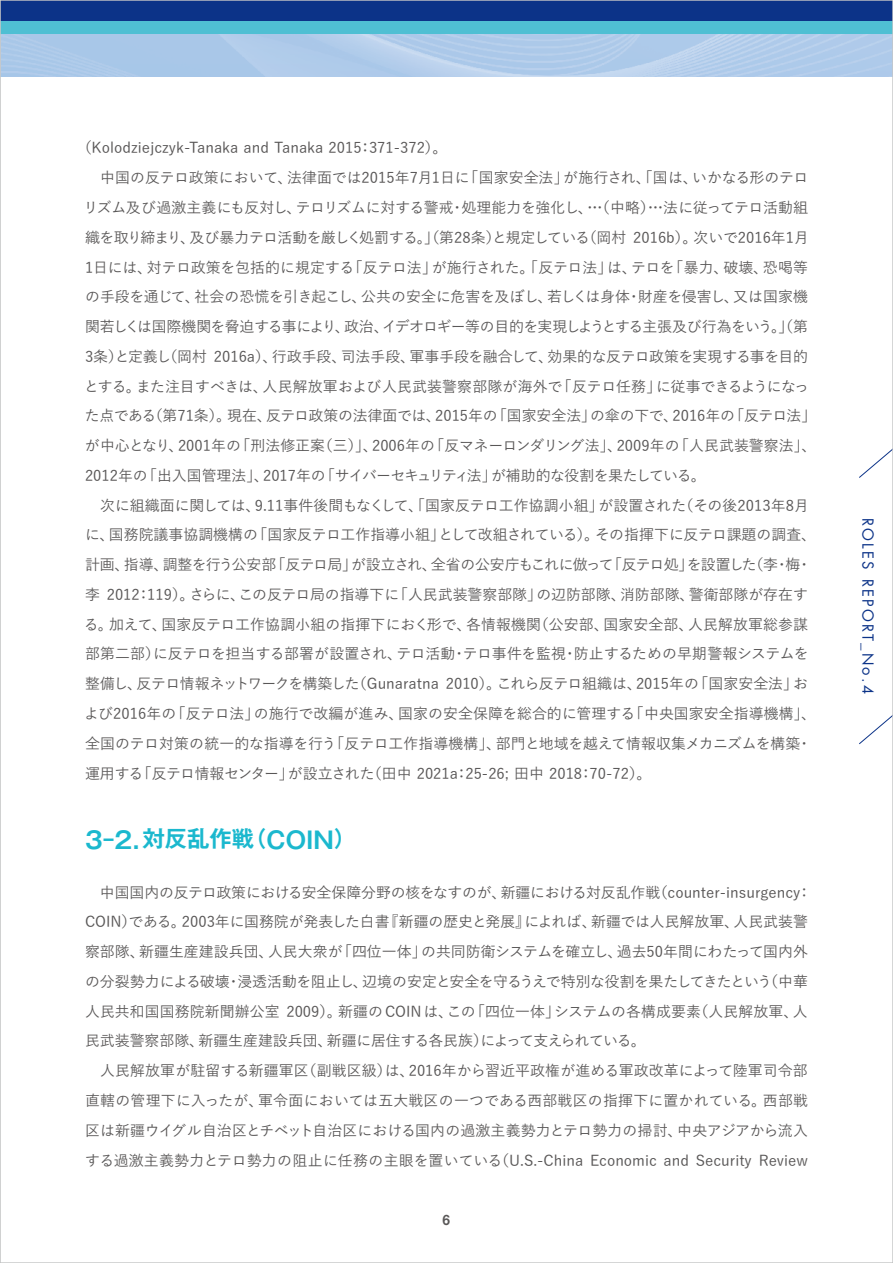
<style>
.page{position:relative;width:893px;height:1263px;background:#fff}
.page>*{position:absolute;margin:0;border:0;box-sizing:border-box;transform-origin:0 0}
.t1{font:700 23.4px "Gothic MB101 Pro De";color:#1bb8ce}
.t2{font:14.85px/29.7px "Yu Gothic Std M";color:#595757}
.t3{font:14.85px "Futura Std";letter-spacing:.15em;color:#0c3388}
.t4{font:13.8px "Midashi Go Pr 5 MB31";color:#595757}
.s1{font-size:22.35px}
</style>
<div class="page">
<img style="left:2px;top:34px;width:889px;height:43px">
<div style="left:0;top:0;width:893px;height:21px;background:#0c3388"></div>
<div style="left:0;top:21px;width:893px;height:13px;background:#4fbfd3"></div>
<svg style="left:859px;top:450px;width:32px;height:28px"></svg>
<svg style="left:859px;top:716px;width:32px;height:29px"></svg>
<p class="t2" style="left:84px;top:132px;width:734px;text-indent:-7px">（Kolodziejczyk-Tanaka and Tanaka 2015：371-372）。<br>　中国の反テロ政策において、法律面では2015年7月1日に「国家安全法」が施行され、「国は、いかなる形のテロリズム及び過激主義にも反対し、テロリズムに対する警戒・処理能力を強化し、…（中略）…法に従ってテロ活動組織を取り締まり、及び暴力テロ活動を厳しく処罰する。」（第28条）と規定している（岡村 2016b）。次いで2016年1月1日には、対テロ政策を包括的に規定する「反テロ法」が施行された。「反テロ法」は、テロを「暴力、破壊、恐喝等の手段を通じて、社会の恐慌を引き起こし、公共の安全に危害を及ぼし、若しくは身体・財産を侵害し、又は国家機関若しくは国際機関を脅迫する事により、政治、イデオロギー等の目的を実現しようとする主張及び行為をいう。」（第3条）と定義し（岡村 2016a）、行政手段、司法手段、軍事手段を融合して、効果的な反テロ政策を実現する事を目的とする。また注目すべきは、人民解放軍および人民武装警察部隊が海外で「反テロ任務」に従事できるようになった点である（第71条）。現在、反テロ政策の法律面では、2015年の「国家安全法」の傘の下で、2016年の「反テロ法」が中心となり、2001年の「刑法修正案（三）」、2006年の「反マネーロンダリング法」、2009年の「人民武装警察法」、2012年の「出入国管理法」、2017年の「サイバーセキュリティ法」が補助的な役割を果たしている。<br>　次に組織面に関しては、9.11事件後間もなくして、「国家反テロ工作協調小組」が設置された（その後2013年8月に、国務院議事協調機構の「国家反テロ工作指導小組」として改組されている）。その指揮下に反テロ課題の調査、計画、指導、調整を行う公安部「反テロ局」が設立され、全省の公安庁もこれに倣って「反テロ処」を設置した（李・梅・李 2012：119）。さらに、この反テロ局の指導下に「人民武装警察部隊」の辺防部隊、消防部隊、警衛部隊が存在する。加えて、国家反テロ工作協調小組の指揮下におく形で、各情報機関（公安部、国家安全部、人民解放軍総参謀部第二部）に反テロを担当する部署が設置され、テロ活動・テロ事件を監視・防止するための早期警報システムを整備し、反テロ情報ネットワークを構築した（Gunaratna 2010）。これら反テロ組織は、2015年の「国家安全法」および2016年の「反テロ法」の施行で改編が進み、国家の安全保障を総合的に管理する「中央国家安全指導機構」、全国のテロ対策の統一的な指導を行う「反テロ工作指導機構」、部門と地域を越えて情報収集メカニズムを構築・運用する「反テロ情報センター」が設立された（田中 2021a：25-26; 田中 2018：70-72）。</p>
<h1 class="t1" style="left:85px;top:820px;width:273px">3-2.<span class="s1">対反乱作戦（</span>COIN<span class="s1">）</span></h1>
<p class="t2" style="left:85px;top:876px;width:728px">　中国国内の反テロ政策における安全保障分野の核をなすのが、新疆における対反乱作戦（counter-insurgency：COIN）である。2003年に国務院が発表した白書『新疆の歴史と発展』によれば、新疆では人民解放軍、人民武装警察部隊、新疆生産建設兵団、人民大衆が「四位一体」の共同防衛システムを確立し、過去50年間にわたって国内外の分裂勢力による破壊・浸透活動を阻止し、辺境の安定と安全を守るうえで特別な役割を果たしてきたという（中華人民共和国国務院新聞辦公室 2009）。新疆のCOINは、この「四位一体」システムの各構成要素（人民解放軍、人民武装警察部隊、新疆生産建設兵団、新疆に居住する各民族）によって支えられている。<br>　人民解放軍が駐留する新疆軍区（副戦区級）は、2016年から習近平政権が進める軍政改革によって陸軍司令部直轄の管理下に入ったが、軍令面においては五大戦区の一つである西部戦区の指揮下に置かれている。西部戦区は新疆ウイグル自治区とチベット自治区における国内の過激主義勢力とテロ勢力の掃討、中央アジアから流入する過激主義勢力とテロ勢力の阻止に任務の主眼を置いている（U.S.-China Economic and Security Review</p>
<p class="t4" style="left:443px;top:1208px;width:9px">6</p>
<p class="t3" style="left:877px;top:518px;width:178px;rotate:90deg">ROLES REPORT_No.4</p>
</div>
